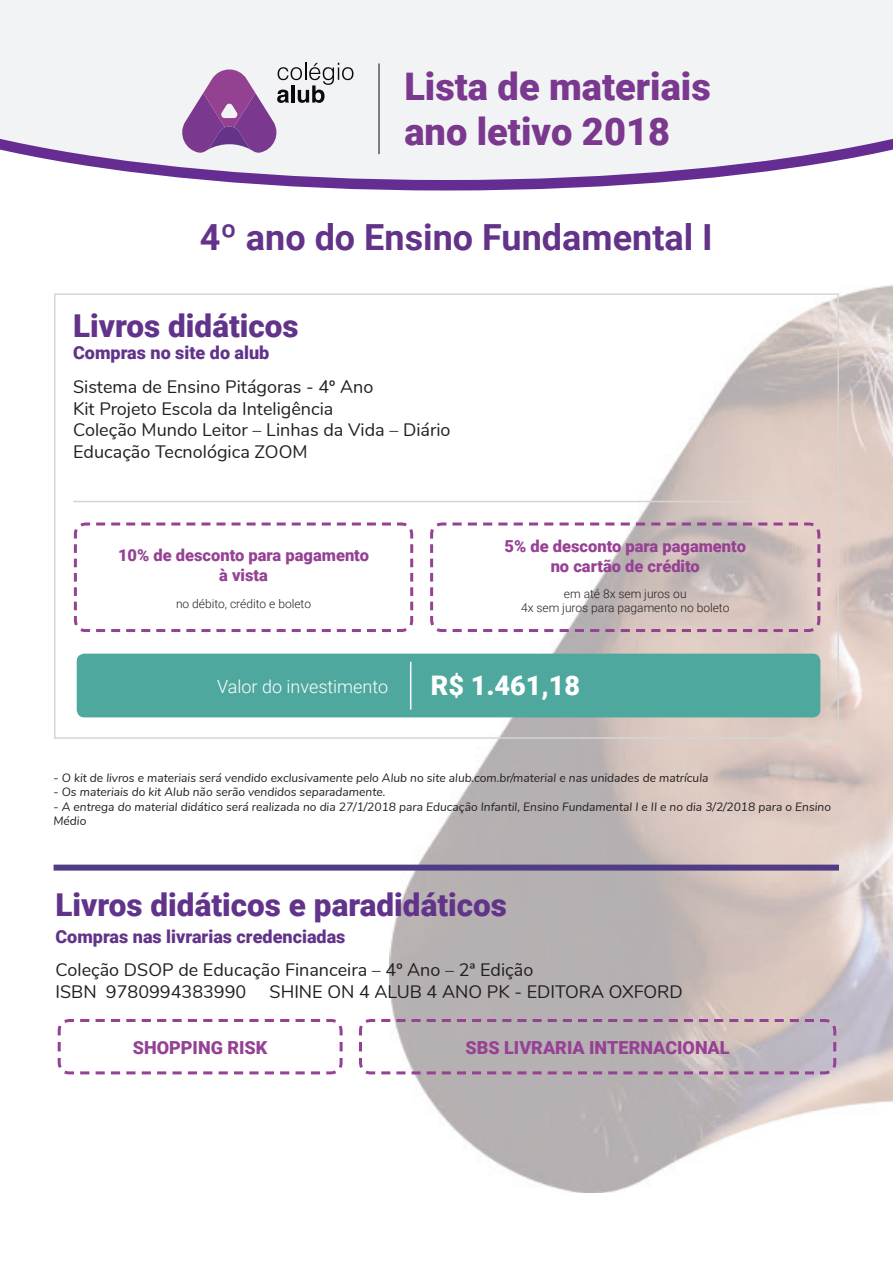
<style>
.page{position:relative;width:893px;height:1263px;background:#fff}
.page>*{position:absolute;margin:0;border:0;box-sizing:border-box;transform-origin:0 0}
.t1{font:900 37.95px/45.6px "Roboto";color:#7a388e}
.t2{font:700 36px "Roboto";color:#623389}
.t3{font:900 31.5px "Roboto";color:#62338a}
.t4{font:900 27px "Roboto";color:#fff}
.t5{font:18px "Nunito";color:#231f20}
.t6{font:900 18px "Roboto";color:#62338a}
.t7{font:900 18px "Roboto";color:#974194}
.t8{font:300 18px "Roboto";color:#fff}
.t9{font:900 18px "Roboto";color:#954194}
.t10{font:900 16.5px "Roboto";color:#974194}
.t11{font:900 16.5px "Roboto";color:#954194}
.t12{font:italic 12px/14.4px "Nunito";color:#231f20}
.t13{font:300 12px "Roboto";color:#231f20}
</style>
<div class="page">
<img style="left:390px;top:285px;width:503px;height:907px">
<svg style="left:0;top:0;width:893px;height:190px"></svg>
<svg style="left:177px;top:63px;width:176px;height:90px"></svg>
<hr style="left:379px;top:63px;width:1px;height:91px;background:#0b090c">
<div style="left:54px;top:293px;width:785px;height:446px;border:2px solid #d4d6d4"></div>
<hr style="left:73px;top:501px;width:739px;height:1px;background:#d4d6d4">
<div style="left:54px;top:865px;width:785px;height:6px;background:#513d85"></div>
<div style="left:77px;top:654px;width:743px;height:63px;background:#4ea89e;border-radius:8px"></div>
<hr style="left:410px;top:662px;width:1px;height:48px;background:#fff">
<svg style="left:57px;top:1019px;width:286px;height:56px"></svg>
<svg style="left:359px;top:1017px;width:479px;height:59px"></svg>
<svg style="left:73px;top:521px;width:342px;height:112px"></svg>
<svg style="left:429px;top:521px;width:393px;height:112px"></svg>
<h1 class="t1" style="left:404px;top:62px;width:308px">Lista de materiais ano letivo 2018</h1>
<p class="t2" style="left:200px;top:211px;width:514px">4º ano do Ensino Fundamental I</p>
<p class="t3" style="left:73px;top:304px;width:227px">Livros didáticos</p>
<p class="t6" style="left:73px;top:340px;width:198px">Compras no site do alub</p>
<p class="t5" style="left:73px;top:374px;width:302px">Sistema de Ensino Pitágoras - 4º Ano</p>
<p class="t5" style="left:73px;top:395px;width:262px">Kit Projeto Escola da Inteligência</p>
<p class="t5" style="left:73px;top:417px;width:379px">Coleção Mundo Leitor – Linhas da Vida – Diário</p>
<p class="t5" style="left:73px;top:438px;width:236px">Educação Tecnológica ZOOM</p>
<p class="t11" style="left:118px;top:544px;width:252px">10% de desconto para pagamento</p>
<p class="t11" style="left:219px;top:564px;width:50px">à vista</p>
<p class="t13" style="left:176px;top:595px;width:137px">no débito, crédito e boleto</p>
<p class="t10" style="left:505px;top:535px;width:243px">5% de desconto para pagamento</p>
<p class="t10" style="left:551px;top:555px;width:151px">no cartão de crédito</p>
<p class="t13" style="left:564px;top:585px;width:124px">em até 8x sem juros ou</p>
<p class="t13" style="left:521px;top:599px;width:210px">4x sem juros para pagamento no boleto</p>
<p class="t8" style="left:217px;top:674px;width:172px">Valor do investimento</p>
<p class="t4" style="left:431px;top:666px;width:151px">R$ 1.461,18</p>
<p class="t12" style="left:54px;top:770px;width:656px">- O kit de livros e materiais será vendido exclusivamente pelo Alub no site alub.com.br/material e nas unidades de matrícula</p>
<p class="t12" style="left:54px;top:784px;width:333px">- Os materiais do kit Alub não serão vendidos separadamente.</p>
<p class="t12" style="left:54px;top:799px;width:779px">- A entrega do material didático será realizada no dia 27/1/2018 para Educação Infantil, Ensino Fundamental I e II e no dia 3/2/2018 para o Ensino<br>Médio</p>
<p class="t3" style="left:56px;top:882px;width:453px">Livros didáticos e paradidáticos</p>
<p class="t6" style="left:56px;top:923px;width:291px">Compras nas livrarias credenciadas</p>
<p class="t5" style="left:56px;top:957px;width:479px">Coleção DSOP de Educação Financeira – 4º Ano – 2ª Edição</p>
<p class="t5" style="left:56px;top:978px;width:192px">ISBN 9780994383990</p>
<p class="t5" style="left:270px;top:978px;width:415px">SHINE ON 4 ALUB 4 ANO PK - EDITORA OXFORD</p>
<p class="t9" style="left:133px;top:1035px;width:136px">SHOPPING RISK</p>
<p class="t7" style="left:466px;top:1035px;width:266px">SBS LIVRARIA INTERNACIONAL</p>
</div>
